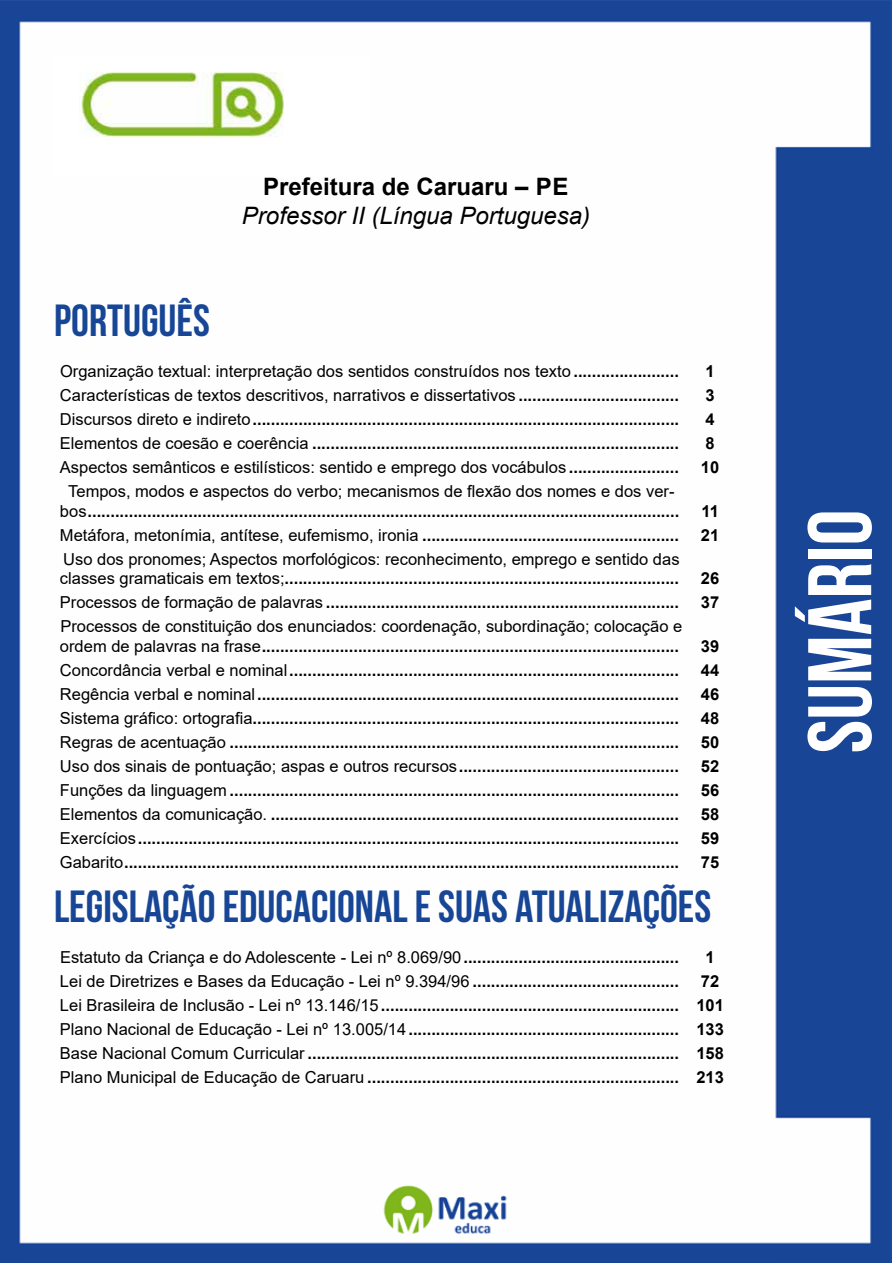
<style>
.page{position:relative;width:893px;height:1263px;background:#fff}
.page>*{position:absolute;margin:0;border:0;box-sizing:border-box;transform-origin:0 0}
.t1{font:700 90px "Bebas Neue";color:#fff}
.t2{font:700 45px "Bebas Neue";color:#184696}
.t3{font:italic 24px "Arial";color:#000}
.t4{font:700 24px "Arial";color:#000}
.t5{font:700 16.5px/24px "Arial";color:#000;text-align:center}
.t6{font:16.5px/19.8px "Arial";color:#000}
.s1{font-weight:700}
.s2{font-weight:400}
</style>
<div class="page">
<img style="left:0;top:0;width:892px;height:1263px">
<div style="left:53px;top:55px;width:317px;height:121px;background:#fff"></div>
<img style="left:81px;top:72px;width:202px;height:64px">
<h3 class="t4" style="left:263px;top:170px;width:307px">Prefeitura de Caruaru – PE</h3>
<h3 class="t3" style="left:242px;top:200px;width:350px">Professor II (Língua Portuguesa)</h3>
<h2 class="t2" style="left:54px;top:295px;width:157px">PORTUGUÊS</h2>
<p class="t6" style="left:60px;top:361px;width:620px">Organização textual: interpretação dos sentidos construídos nos texto <span class="s1">.......................</span></p>
<p class="t5" style="left:705px;top:359px;width:11px">1</p>
<p class="t6" style="left:60px;top:385px;width:620px">Características de textos descritivos, narrativos e dissertativos <span class="s1">...................................</span></p>
<p class="t5" style="left:705px;top:383px;width:11px">3</p>
<p class="t5" style="left:60px;top:407px;width:621px"><span class="s2">Discursos direto e indireto</span>.............................................................................................</p>
<p class="t5" style="left:705px;top:407px;width:11px">4</p>
<p class="t5" style="left:60px;top:431px;width:621px"><span class="s2">Elementos de coesão e coerência</span> ................................................................................</p>
<p class="t5" style="left:705px;top:431px;width:11px">8</p>
<p class="t6" style="left:60px;top:457px;width:620px">Aspectos semânticos e estilísticos: sentido e emprego dos vocábulos <span class="s1">........................</span></p>
<p class="t5" style="left:701px;top:455px;width:20px">10</p>
<p class="t5" style="left:60px;top:481px;width:621px;line-height:19.8px"><span class="s2">Tempos, modos e aspectos do verbo; mecanismos de flexão dos nomes e dos ver&shy;bos</span>.................................................................................................................................</p>
<p class="t5" style="left:701px;top:499px;width:19px">11</p>
<p class="t5" style="left:60px;top:523px;width:621px"><span class="s2">Metáfora, metonímia, antítese, eufemismo, ironia</span> ........................................................</p>
<p class="t5" style="left:701px;top:523px;width:20px">21</p>
<p class="t6" style="left:60px;top:549px;width:621px">Uso dos pronomes; Aspectos morfológicos: reconhecimento, emprego e sentido das classes gramaticais em textos;<span class="s1">......................................................................................</span></p>
<p class="t5" style="left:701px;top:567px;width:20px">26</p>
<p class="t5" style="left:60px;top:591px;width:621px"><span class="s2">Processos de formação de palavras</span> .............................................................................</p>
<p class="t5" style="left:701px;top:591px;width:20px">37</p>
<p class="t6" style="left:60px;top:617px;width:624px">Processos de constituição dos enunciados: coordenação, subordinação; colocação e ordem de palavras na frase<span class="s1">...........................................................................................</span></p>
<p class="t5" style="left:701px;top:635px;width:20px">39</p>
<p class="t5" style="left:60px;top:659px;width:621px"><span class="s2">Concordância verbal e nominal</span>.....................................................................................</p>
<p class="t5" style="left:701px;top:659px;width:20px">44</p>
<p class="t5" style="left:60px;top:683px;width:621px"><span class="s2">Regência verbal e nominal</span>............................................................................................</p>
<p class="t5" style="left:701px;top:683px;width:20px">46</p>
<p class="t5" style="left:60px;top:707px;width:621px"><span class="s2">Sistema gráfico: ortografia</span>.............................................................................................</p>
<p class="t5" style="left:701px;top:707px;width:20px">48</p>
<p class="t5" style="left:60px;top:731px;width:621px"><span class="s2">Regras de acentuação</span> ..................................................................................................</p>
<p class="t5" style="left:701px;top:731px;width:20px">50</p>
<p class="t5" style="left:60px;top:755px;width:620px"><span class="s2">Uso dos sinais de pontuação; aspas e outros recursos</span>................................................</p>
<p class="t5" style="left:701px;top:755px;width:20px">52</p>
<p class="t5" style="left:60px;top:779px;width:621px"><span class="s2">Funções da linguagem</span> ..................................................................................................</p>
<p class="t5" style="left:701px;top:779px;width:20px">56</p>
<p class="t5" style="left:60px;top:803px;width:621px"><span class="s2">Elementos da comunicação.</span> .........................................................................................</p>
<p class="t5" style="left:701px;top:803px;width:20px">58</p>
<p class="t5" style="left:60px;top:827px;width:621px"><span class="s2">Exercícios</span>......................................................................................................................</p>
<p class="t5" style="left:701px;top:827px;width:20px">59</p>
<p class="t5" style="left:60px;top:851px;width:621px"><span class="s2">Gabarito</span>.........................................................................................................................</p>
<p class="t5" style="left:701px;top:851px;width:20px">75</p>
<h2 class="t2" style="left:54px;top:882px;width:659px">LEGISLAÇÃO EDUCACIONAL E SUAS ATUALIZAÇÕES</h2>
<p class="t5" style="left:60px;top:946px;width:620px"><span class="s2">Estatuto da Criança e do Adolescente - Lei nº 8.069/90</span>...............................................</p>
<p class="t5" style="left:705px;top:946px;width:11px">1</p>
<p class="t6" style="left:60px;top:972px;width:620px">Lei de Diretrizes e Bases da Educação - Lei nº 9.394/96 <span class="s1">.............................................</span></p>
<p class="t5" style="left:60px;top:970px;width:665px;text-align:left;text-indent:641px">72<br><span class="s2">Lei Brasileira de Inclusão - Lei nº 13.146/15</span>................................................................. 101<br><span class="s2">Plano Nacional de Educação - Lei nº 13.005/14</span>........................................................... 133<br><span class="s2">Base Nacional Comum Curricular</span> ................................................................................. 158<br><span class="s2">Plano Municipal de Educação de Caruaru</span> .................................................................... 213</p>
<h1 class="t1" style="left:791px;top:753px;width:245px;rotate:-90deg">SUMÁRIO</h1>
</div>
